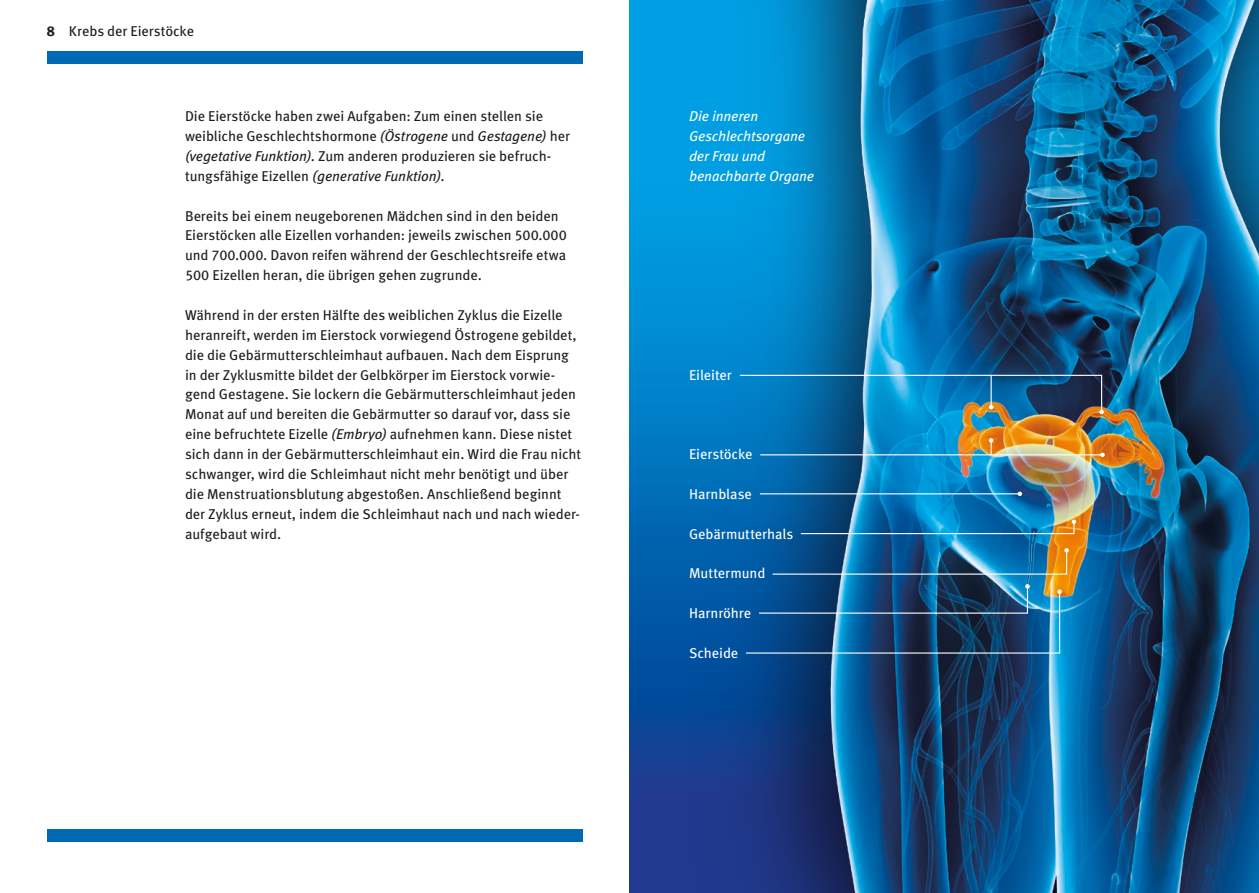
<style>
.page{position:relative;width:1259px;height:893px;background:#fff}
.page>*{position:absolute;margin:0;border:0;box-sizing:border-box;transform-origin:0 0}
.Fließ_9_5_13_25_schwarz{font:14.25px/19.8px "Meta Pro";letter-spacing:-.005em;color:#1d1d1b}
.Fließ_9_5_13_25_ohne_Einzug{font:14.25px "Meta Pro";letter-spacing:-.005em;color:#fff}
.BU_negativ{font:italic 14.25px "Meta Pro";letter-spacing:-.01em;color:#fff}
.s1{font-weight:700}
.s2{font-style:italic}
</style>
<div class="page">
<div style="left:47px;top:51px;width:536px;height:13px;background:#0069b4"></div>
<div style="left:47px;top:829px;width:536px;height:13px;background:#0069b4"></div>
<svg style="left:629px;top:0;width:34px;height:893px;background:#0572bd"></svg>
<img style="left:663px;top:0;width:596px;height:893px">
<svg style="left:739px;top:374px;width:365px;height:40px;background:#1a72a3"></svg>
<hr style="left:760px;top:454px;width:342px;height:1px;background:#fff">
<svg style="left:1100px;top:453px;width:4px;height:4px"></svg>
<svg style="left:989px;top:438px;width:4px;height:17px"></svg>
<hr style="left:760px;top:493px;width:260px;height:1px;background:#fff">
<svg style="left:1017px;top:492px;width:5px;height:4px"></svg>
<svg style="left:800px;top:520px;width:276px;height:15px;background:#2a7ca8"></svg>
<svg style="left:771px;top:548px;width:298px;height:27px;background:#2b6a93"></svg>
<svg style="left:745px;top:584px;width:317px;height:70px;background:#1c5280"></svg>
<p class="Fließ_9_5_13_25_schwarz" style="left:47px;top:20px;width:149px"><span class="s1">8</span> Krebs der Eierstöcke</p>
<p class="Fließ_9_5_13_25_schwarz" style="left:185px;top:105px;width:386px">Die Eierstöcke haben zwei Aufgaben: Zum einen stellen sie weibliche Geschlechtshormone <span class="s2">(Östrogene</span> und <span class="s2">Gestagene)</span> her <span class="s2">(vegetative Funktion)</span>. Zum anderen produzieren sie befruch&shy;tungsfähige Eizellen <span class="s2">(generative Funktion)</span>.</p>
<p class="Fließ_9_5_13_25_schwarz" style="left:185px;top:205px;width:383px">Bereits bei einem neugeborenen Mädchen sind in den beiden Eierstöcken alle Eizellen vorhanden: jeweils zwischen 500.000 und 700.000. Davon reifen während der Geschlechtsreife etwa 500 Eizellen heran, die übrigen gehen zugrunde.</p>
<p class="Fließ_9_5_13_25_schwarz" style="left:185px;top:304px;width:398px">Während in der ersten Hälfte des weiblichen Zyklus die Eizelle heranreift, werden im Eierstock vorwiegend Östrogene gebildet, die die Gebärmutterschleimhaut aufbauen. Nach dem Eisprung in der Zyklusmitte bildet der Gelbkörper im Eierstock vorwie&shy;gend Gestagene. Sie lockern die Gebärmutterschleimhaut jeden Monat auf und bereiten die Gebärmutter so darauf vor, dass sie eine befruchtete Eizelle <span class="s2">(Embryo)</span> aufnehmen kann. Diese nistet sich dann in der Gebärmutterschleimhaut ein. Wird die Frau nicht schwanger, wird die Schleimhaut nicht mehr benötigt und über die Menstruationsblutung abgestoßen. Anschließend beginnt der Zyklus erneut, indem die Schleimhaut nach und nach wieder&shy;aufgebaut wird.</p>
<p class="BU_negativ" style="left:689px;top:105px;width:71px">Die inneren</p>
<p class="BU_negativ" style="left:689px;top:125px;width:118px">Geschlechtsorgane</p>
<p class="BU_negativ" style="left:689px;top:145px;width:78px">der Frau und</p>
<p class="BU_negativ" style="left:689px;top:165px;width:127px">benachbarte Organe</p>
<p class="Fließ_9_5_13_25_ohne_Einzug" style="left:689px;top:364px;width:44px">Eileiter</p>
<p class="Fließ_9_5_13_25_ohne_Einzug" style="left:689px;top:443px;width:65px">Eierstöcke</p>
<p class="Fließ_9_5_13_25_ohne_Einzug" style="left:689px;top:483px;width:64px">Harnblase</p>
<p class="Fließ_9_5_13_25_ohne_Einzug" style="left:689px;top:523px;width:106px">Gebärmutterhals</p>
<p class="Fließ_9_5_13_25_ohne_Einzug" style="left:689px;top:562px;width:78px">Muttermund</p>
<p class="Fließ_9_5_13_25_ohne_Einzug" style="left:689px;top:602px;width:64px">Harnröhre</p>
<p class="Fließ_9_5_13_25_ohne_Einzug" style="left:689px;top:642px;width:51px">Scheide</p>
</div>
